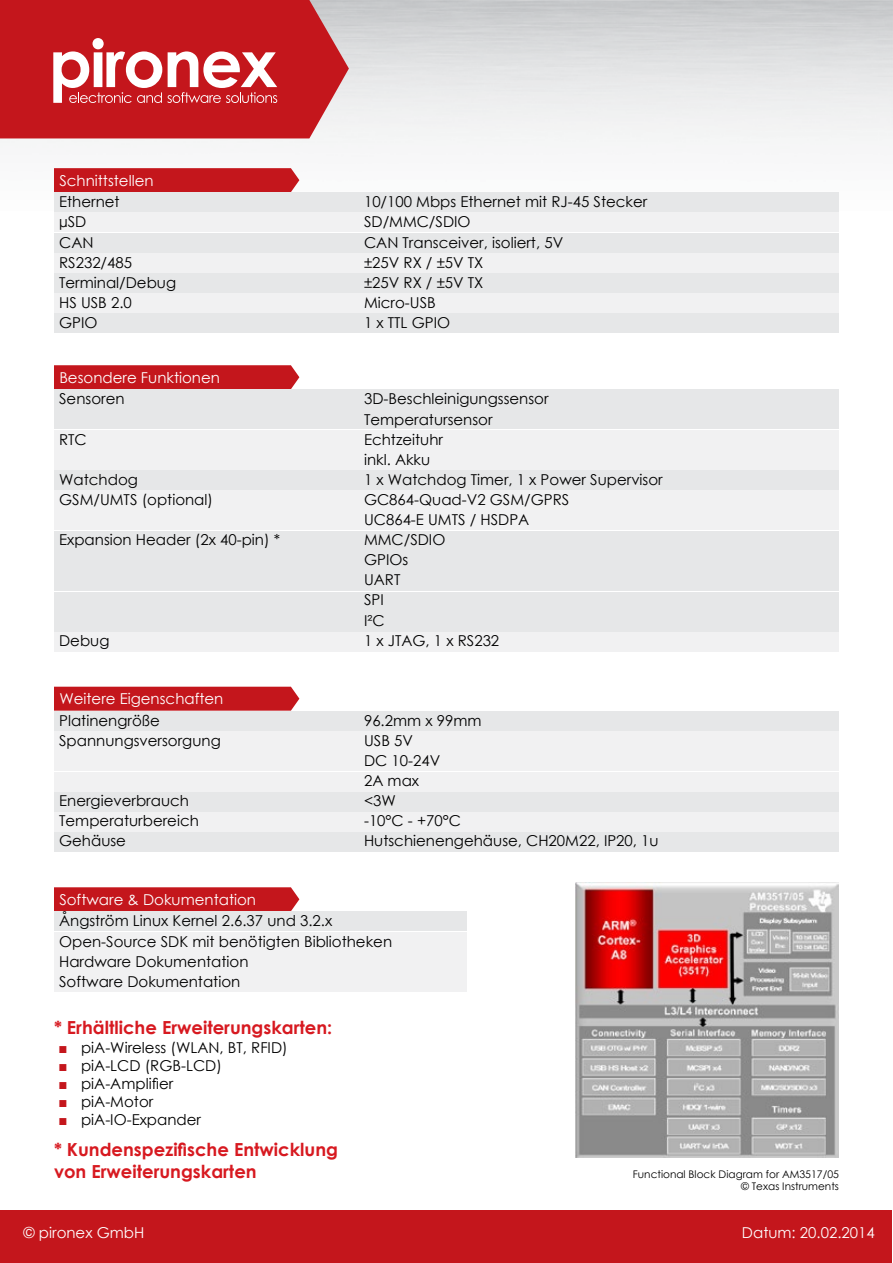
<style>
.page{position:relative;width:893px;height:1263px;background:#fff}
.page>*{position:absolute;margin:0;border:0;box-sizing:border-box;transform-origin:0 0}
.t1{font:700 18px/21.6px "Century Gothic";color:#d71920}
.t2{font:15px/20.1px "Century Gothic";color:#000}
.t3{font:15px "Century Gothic";color:#fff}
.t4{font:10.5px/12.6px "Century Gothic";color:#000;text-align:right}
.s1{color:#c4161c}
</style>
<div class="page">
<div style="left:0;top:1210px;width:891px;height:53px;background:#c4161c"></div>
<svg style="left:0;top:0;width:349px;height:138px;background:#c6262c"></svg>
<svg style="left:53px;top:38px;width:224px;height:65px"></svg>
<div style="left:54px;top:531px;width:785px;height:20px;background:#e6e7e8"></div>
<div style="left:54px;top:551px;width:785px;height:20px;background:#e6e7e8"></div>
<div style="left:54px;top:571px;width:785px;height:20px;background:#e6e7e8"></div>
<div style="left:54px;top:592px;width:785px;height:20px;background:#e6e7e8"></div>
<div style="left:54px;top:612px;width:785px;height:20px;background:#e6e7e8"></div>
<div style="left:54px;top:632px;width:785px;height:20px;background:#f1f1f2"></div>
<div style="left:54px;top:313px;width:785px;height:20px;background:#e6e7e8"></div>
<div style="left:54px;top:168px;width:245px;height:24px;background:#c4161c"></div>
<div style="left:54px;top:192px;width:785px;height:20px;background:#e6e7e8"></div>
<div style="left:54px;top:212px;width:785px;height:20px;background:#f1f1f2"></div>
<div style="left:54px;top:233px;width:785px;height:20px;background:#e6e7e8"></div>
<div style="left:54px;top:253px;width:785px;height:20px;background:#f1f1f2"></div>
<div style="left:54px;top:273px;width:785px;height:20px;background:#e6e7e8"></div>
<div style="left:54px;top:293px;width:785px;height:20px;background:#f1f1f2"></div>
<div style="left:54px;top:510px;width:785px;height:20px;background:#f1f1f2"></div>
<div style="left:54px;top:365px;width:245px;height:24px;background:#c4161c"></div>
<div style="left:54px;top:389px;width:785px;height:20px;background:#e6e7e8"></div>
<div style="left:54px;top:409px;width:785px;height:20px;background:#e6e7e8"></div>
<div style="left:54px;top:430px;width:785px;height:20px;background:#f1f1f2"></div>
<div style="left:54px;top:450px;width:785px;height:20px;background:#f1f1f2"></div>
<div style="left:54px;top:470px;width:785px;height:20px;background:#e6e7e8"></div>
<div style="left:54px;top:490px;width:785px;height:20px;background:#f1f1f2"></div>
<div style="left:54px;top:832px;width:785px;height:20px;background:#e6e7e8"></div>
<div style="left:54px;top:687px;width:245px;height:24px;background:#c4161c"></div>
<div style="left:54px;top:711px;width:785px;height:20px;background:#e6e7e8"></div>
<div style="left:54px;top:731px;width:785px;height:20px;background:#f1f1f2"></div>
<div style="left:54px;top:751px;width:785px;height:20px;background:#f1f1f2"></div>
<div style="left:54px;top:771px;width:785px;height:20px;background:#f1f1f2"></div>
<div style="left:54px;top:792px;width:785px;height:20px;background:#e6e7e8"></div>
<div style="left:54px;top:812px;width:785px;height:20px;background:#f1f1f2"></div>
<div style="left:54px;top:887px;width:245px;height:24px;background:#c4161c"></div>
<div style="left:54px;top:911px;width:412px;height:20px;background:#e6e7e8"></div>
<div style="left:54px;top:931px;width:412px;height:20px;background:#f1f1f2"></div>
<div style="left:54px;top:952px;width:412px;height:20px;background:#f1f1f2"></div>
<div style="left:54px;top:972px;width:412px;height:20px;background:#f1f1f2"></div>
<img style="left:576px;top:882px;width:263px;height:276px">
<p class="t3" style="left:59px;top:170px;width:96px">Schnittstellen</p>
<p class="t2" style="left:59px;top:192px;width:119px">Ethernet<br>µSD<br>CAN<br>RS232/485<br>Terminal/Debug<br>HS USB 2.0<br>GPIO</p>
<p class="t2" style="left:364px;top:192px;width:285px">10/100 Mbps Ethernet mit RJ-45 Stecker<br>SD/MMC/SDIO<br>CAN Transceiver, isoliert, 5V<br>±25V RX / ±5V TX<br>±25V RX / ±5V TX<br>Micro-USB<br>1 x TTL GPIO</p>
<p class="t3" style="left:59px;top:367px;width:162px">Besondere Funktionen</p>
<p class="t2" style="left:59px;top:389px;width:67px">Sensoren</p>
<p class="t2" style="left:59px;top:429px;width:29px">RTC</p>
<p class="t2" style="left:59px;top:469px;width:155px">Watchdog<br>GSM/UMTS (optional)</p>
<p class="t2" style="left:59px;top:529px;width:222px">Expansion Header (2x 40-pin) *</p>
<p class="t2" style="left:59px;top:630px;width:52px">Debug</p>
<p class="t3" style="left:59px;top:688px;width:166px">Weitere Eigenschaften</p>
<p class="t2" style="left:59px;top:710px;width:163px">Platinengröße<br>Spannungsversorgung</p>
<p class="t2" style="left:59px;top:790px;width:141px">Energieverbrauch<br>Temperaturbereich<br>Gehäuse</p>
<p class="t2" style="left:364px;top:389px;width:300px">3D-Beschleinigungssensor<br>Temperatursensor<br>Echtzeituhr<br>inkl. Akku<br>1 x Watchdog Timer, 1 x Power Supervisor<br>GC864-Quad-V2 GSM/GPRS<br>UC864-E UMTS / HSDPA<br>MMC/SDIO<br>GPIOs<br>UART<br>SPI<br>I²C<br>1 x JTAG, 1 x RS232</p>
<p class="t2" style="left:364px;top:710px;width:296px">96.2mm x 99mm<br>USB 5V<br>DC 10-24V<br>2A max<br>&lt;3W<br>-10°C - +70°C<br>Hutschienengehäuse, CH20M22, IP20, 1u</p>
<p class="t3" style="left:59px;top:889px;width:198px">Software &amp; Dokumentation</p>
<p class="t2" style="left:59px;top:911px;width:335px">Ångström Linux Kernel 2.6.37 und 3.2.x Open-Source SDK mit benötigten Bibliotheken Hardware Dokumentation<br>Software Dokumentation</p>
<p class="t1" style="left:54px;top:1016px;width:280px">* Erhältliche Erweiterungskarten:</p>
<p class="t2" style="left:58px;top:1038px;width:231px"><span class="s1">■</span> piA-Wireless (WLAN, BT, RFID)</p>
<p class="t2" style="left:58px;top:1056px;width:165px"><span class="s1">■</span> piA-LCD (RGB-LCD)</p>
<p class="t2" style="left:58px;top:1074px;width:116px"><span class="s1">■</span> piA-Amplifier</p>
<p class="t2" style="left:58px;top:1092px;width:96px"><span class="s1">■</span> piA-Motor</p>
<p class="t2" style="left:58px;top:1110px;width:144px"><span class="s1">■</span> piA-IO-Expander</p>
<p class="t1" style="left:54px;top:1138px;width:286px">* Kundenspezifische Entwicklung von Erweiterungskarten</p>
<p class="t4" style="left:633px;top:1167px;width:208px">Functional Block Diagram for AM3517/05 © Texas Instruments</p>
<p class="t3" style="left:24px;top:1222px;width:122px">© pironex GmbH</p>
<p class="t3" style="left:742px;top:1222px;width:134px">Datum: 20.02.2014</p>
</div>
